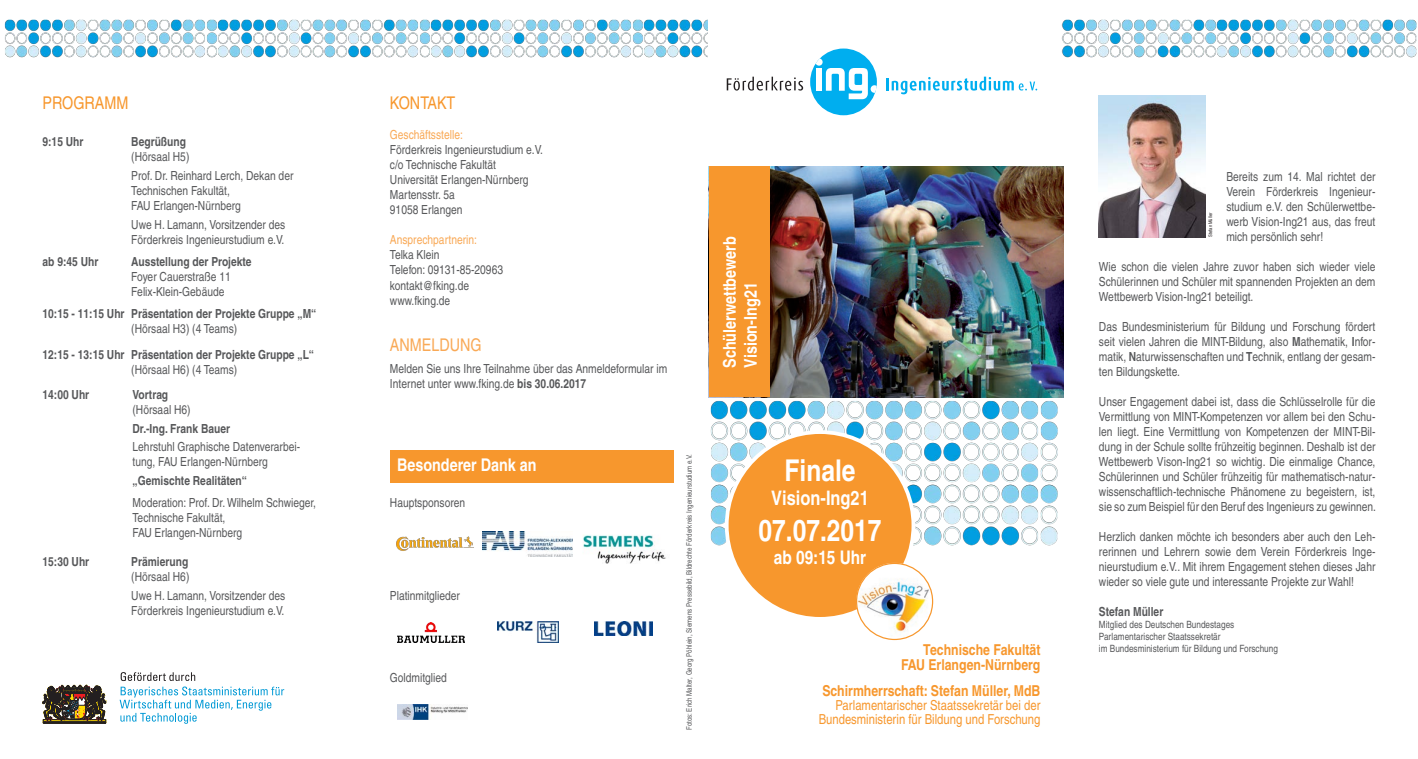
<style>
.page{position:relative;width:1418px;height:759px;background:#fff}
.page>*{position:absolute;margin:0;border:0;box-sizing:border-box;transform-origin:0 0}
.t1{font:700 condensed 30px "Helvetica";color:#fff}
.t2{font:700 condensed 20px "Helvetica";color:#fff}
.t3{font:700 condensed 18.75px "Helvetica";color:#fff}
.t4{font:700 condensed 17.5px/21px "Helvetica";color:#fff}
.t5{font:condensed 17.5px "Helvetica";color:#f7972d}
.t6{font:condensed 17.5px "Helvetica";color:#f9a956}
.t7{font:700 condensed 15px/15px "Helvetica";color:#f7972d;text-align:right}
.t8{font:condensed 13.75px/13.8px "Helvetica";color:#f7972d;text-align:right}
.t9{font:condensed 12.5px/15px "Helvetica";color:#57585a}
.t10{font:700 condensed 12.5px "Helvetica";color:#57585a}
.t11{font:condensed 12.5px "Helvetica";color:#f9a956}
.t12{font:condensed 10px/12px "Helvetica";color:#57585a}
.t13{font:condensed 7.5px "Helvetica";color:#57585a}
.t14{font:condensed 5px "Helvetica";color:#231f20}
.s1{font-weight:700}
</style>
<div class="page">
<img style="left:4px;top:19px;width:703px;height:38px">
<img style="left:1061px;top:19px;width:356px;height:38px">
<svg style="left:726px;top:77px;width:77px;height:13px"></svg>
<svg style="left:886px;top:77px;width:151px;height:17px"></svg>
<div style="left:810px;top:48px;width:66px;height:67px;background:#00aeef;border-radius:50%"></div>
<svg style="left:815px;top:58px;width:61px;height:41px"></svg>
<img style="left:709px;top:397px;width:352px;height:148px">
<img style="left:769px;top:167px;width:294px;height:230px">
<div style="left:709px;top:167px;width:60px;height:230px;background:#f7972d"></div>
<div style="left:726px;top:432px;width:187px;height:186px;background:#f7972d;border-radius:50%"></div>
<div style="left:725px;top:430px;width:190px;height:190px;border:4px solid #fff;border-radius:50%"></div>
<img style="left:850px;top:559px;width:84px;height:82px">
<div style="left:856px;top:562px;width:77px;height:77px;border:1px solid #f7972d;border-radius:50%"></div>
<svg style="left:43px;top:684px;width:63px;height:39px;background:#615441"></svg>
<svg style="left:120px;top:686px;width:164px;height:37px"></svg>
<svg style="left:121px;top:672px;width:74px;height:8px"></svg>
<div style="left:390px;top:450px;width:283px;height:32px;background:#f7972d"></div>
<img style="left:396px;top:536px;width:78px;height:15px">
<img style="left:483px;top:531px;width:90px;height:25px">
<img style="left:583px;top:535px;width:83px;height:29px">
<img style="left:397px;top:622px;width:67px;height:20px">
<img style="left:498px;top:621px;width:60px;height:21px">
<img style="left:594px;top:621px;width:59px;height:14px">
<img style="left:397px;top:704px;width:70px;height:15px">
<img style="left:1098px;top:96px;width:107px;height:141px">
<h3 class="t5" style="left:43px;top:93px;width:87px">PROGRAMM</h3>
<p class="t10" style="left:43px;top:134px;width:43px">9:15 Uhr</p>
<p class="t10" style="left:131px;top:134px;width:56px">Begrüßung</p>
<p class="t9" style="left:131px;top:148px;width:164px;line-height:18.5px">(Hörsaal H5)<br>Prof. Dr. Reinhard Lerch, Dekan der</p>
<p class="t9" style="left:131px;top:183px;width:111px">Technischen Fakultät,<br>FAU Erlangen-Nürnberg</p>
<p class="t9" style="left:131px;top:216px;width:155px">Uwe H. Lamann, Vorsitzender des<br>Förderkreis Ingenieurstudium e.V.</p>
<p class="t10" style="left:43px;top:253px;width:57px">ab 9:45 Uhr</p>
<p class="t10" style="left:131px;top:253px;width:122px">Ausstellung der Projekte</p>
<p class="t9" style="left:131px;top:269px;width:101px">Foyer Cauerstraße 11<br>Felix-Klein-Gebäude</p>
<p class="t10" style="left:43px;top:306px;width:275px">10:15 - 11:15 Uhr Präsentation der Projekte Gruppe „M“</p>
<p class="t9" style="left:131px;top:321px;width:107px">(Hörsaal H3) (4 Teams)</p>
<p class="t10" style="left:43px;top:346px;width:273px">12:15 - 13:15 Uhr Präsentation der Projekte Gruppe „L“</p>
<p class="t9" style="left:131px;top:361px;width:107px">(Hörsaal H6) (4 Teams)</p>
<p class="t10" style="left:43px;top:387px;width:48px">14:00 Uhr</p>
<p class="t10" style="left:133px;top:387px;width:37px">Vortrag</p>
<p class="t9" style="left:133px;top:402px;width:60px">(Hörsaal H6)</p>
<p class="t10" style="left:133px;top:420px;width:99px">Dr.-Ing. Frank Bauer</p>
<p class="t9" style="left:133px;top:439px;width:169px">Lehrstuhl Graphische Datenverarbei&shy;tung, FAU Erlangen-Nürnberg</p>
<p class="t10" style="left:133px;top:472px;width:116px">„Gemischte Realitäten“</p>
<p class="t9" style="left:133px;top:495px;width:185px">Moderation: Prof. Dr. Wilhelm Schwieger,<br>Technische Fakultät,<br>FAU Erlangen-Nürnberg</p>
<p class="t10" style="left:43px;top:554px;width:48px">15:30 Uhr</p>
<p class="t10" style="left:131px;top:554px;width:58px">Prämierung</p>
<p class="t9" style="left:131px;top:567px;width:155px;line-height:18.5px">(Hörsaal H6)<br>Uwe H. Lamann, Vorsitzender des</p>
<p class="t9" style="left:131px;top:602px;width:155px">Förderkreis Ingenieurstudium e.V.</p>
<h3 class="t5" style="left:390px;top:93px;width:67px">KONTAKT</h3>
<p class="t11" style="left:390px;top:128px;width:74px">Geschäftsstelle:</p>
<p class="t9" style="left:390px;top:142px;width:155px">Förderkreis Ingenieurstudium e.V. c/o Technische Fakultät<br>Universität Erlangen-Nürnberg<br>Martensstr. 5a<br>91058 Erlangen</p>
<p class="t11" style="left:390px;top:233px;width:89px">Ansprechpartnerin:</p>
<p class="t9" style="left:390px;top:247px;width:115px">Telka Klein<br>Telefon: 09131-85-20963 kontakt@fking.de www.fking.de</p>
<h3 class="t6" style="left:390px;top:334px;width:93px">ANMELDUNG</h3>
<p class="t9" style="left:390px;top:360px;width:279px">Melden Sie uns Ihre Teilnahme über das Anmeldeformular im<br>Internet unter www.fking.de <span class="s1">bis 30.06.2017</span></p>
<h3 class="t4" style="left:397px;top:454px;width:141px">Besonderer Dank an</h3>
<p class="t9" style="left:390px;top:495px;width:77px">Hauptsponsoren</p>
<p class="t9" style="left:390px;top:588px;width:72px">Platinmitglieder</p>
<p class="t9" style="left:390px;top:669px;width:58px">Goldmitglied</p>
<p class="t13" style="left:684px;top:729px;width:277px;rotate:-90deg">Fotos: Erich Malter, Georg Pöhlein, Siemens Pressebild, Bildrechte Förderkreis Ingenieurstudium e.V.</p>
<h3 class="t4" style="left:719px;top:368px;width:133px;rotate:-90deg">Schülerwettbewerb<br>Vision-Ing21</h3>
<h1 class="t1" style="left:784px;top:452px;width:73px">Finale</h1>
<h2 class="t2" style="left:771px;top:485px;width:99px">Vision-Ing21</h2>
<h1 class="t1" style="left:758px;top:512px;width:125px">07.07.2017</h1>
<h3 class="t3" style="left:774px;top:545px;width:94px">ab 09:15 Uhr</h3>
<p class="t7" style="left:901px;top:641px;width:141px">Technische Fakultät<br>FAU Erlangen-Nürnberg</p>
<p class="t7" style="left:822px;top:683px;width:220px">Schirmherrschaft: Stefan Müller, MdB</p>
<p class="t8" style="left:818px;top:698px;width:223px">Parlamentarischer Staatssekretär bei der<br>Bundesministerin für Bildung und Forschung</p>
<p class="t9" style="left:1226px;top:168px;width:151px;text-align:justify">Bereits zum 14. Mal richtet der Verein Förderkreis Ingenieur&shy;studium e.V. den Schülerwettbe&shy;werb Vision-Ing21 aus, das freut mich persönlich sehr!</p>
<p class="t9" style="left:1098px;top:258px;width:278px;text-align:justify">Wie schon die vielen Jahre zuvor haben sich wieder viele Schülerinnen und Schüler mit spannenden Projekten an dem Wettbewerb Vision-Ing21 beteiligt.</p>
<p class="t9" style="left:1098px;top:318px;width:278px;text-align:justify">Das Bundesministerium für Bildung und Forschung fördert seit vielen Jahren die MINT-Bildung, also <span class="s1">M</span>athematik, <span class="s1">I</span>nfor&shy;matik, <span class="s1">N</span>aturwissenschaften und <span class="s1">T</span>echnik, entlang der gesam&shy;ten Bildungskette.</p>
<p class="t9" style="left:1098px;top:393px;width:279px;text-align:justify">Unser Engagement dabei ist, dass die Schlüsselrolle für die Vermittlung von MINT-Kompetenzen vor allem bei den Schu&shy;len liegt. Eine Vermittlung von Kompetenzen der MINT-Bil&shy;dung in der Schule sollte frühzeitig beginnen. Deshalb ist der Wettbewerb Vison-Ing21 so wichtig. Die einmalige Chance, Schülerinnen und Schüler frühzeitig für mathematisch-natur&shy;wissenschaftlich-technische Phänomene zu begeistern, ist, sie so zum Beispiel für den Beruf des Ingenieurs zu gewinnen.</p>
<p class="t9" style="left:1098px;top:528px;width:278px;text-align:justify">Herzlich danken möchte ich besonders aber auch den Leh&shy;rerinnen und Lehrern sowie dem Verein Förderkreis Inge&shy;nieurstudium e.V.. Mit ihrem Engagement stehen dieses Jahr wieder so viele gute und interessante Projekte zur Wahl!</p>
<p class="t10" style="left:1098px;top:603px;width:66px">Stefan Müller</p>
<p class="t12" style="left:1098px;top:618px;width:180px">Mitglied des Deutschen Bundestages<br>Parlamentarischer Staatssekretär<br>im Bundesministerium für Bildung und Forschung</p>
<p class="t14" style="left:1207px;top:237px;width:26px;rotate:-90deg">Stefan Müller</p>
</div>
